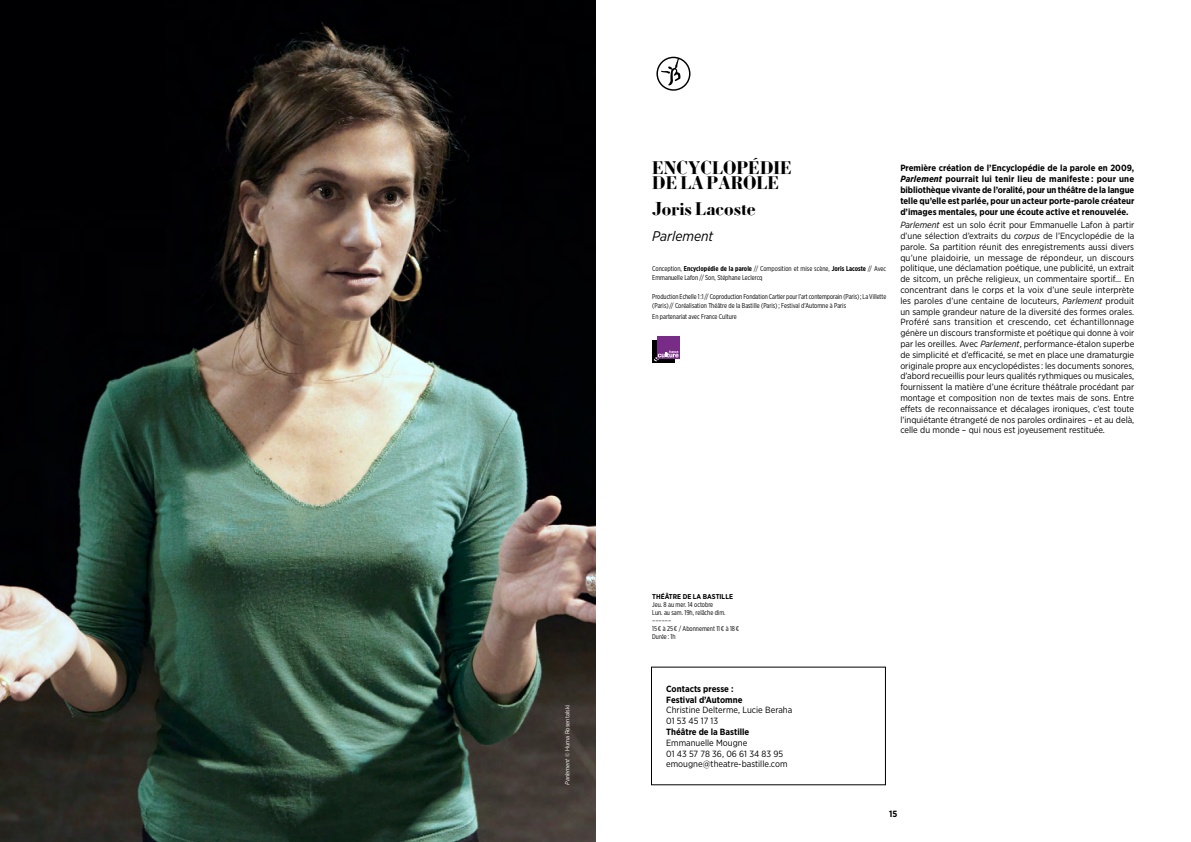
<style>
.page{position:relative;width:1191px;height:842px;background:#fff}
.page>*{position:absolute;margin:0;border:0;box-sizing:border-box;transform-origin:0 0}
.t1{font:700 19px/15px "Louvette Display";color:#000}
.t2{font:italic 14px "Gotham Narrow";color:#000}
.t3{font:9px/10.8px "Gotham Narrow";color:#000}
.t4{font:700 9px/10.8px "Gotham Narrow";color:#000;text-align:justify}
.t5{font:7px/8px "Gotham X Narrow";color:#000}
.t6{font:700 7px "Gotham Narrow";color:#000}
.t7{font:6px "Gotham Narrow";color:#fff}
.s1{font-style:italic}
.s2{font-weight:700}
</style>
<div class="page">
<img style="left:0;top:0;width:595px;height:842px">
<div style="left:651px;top:667px;width:235px;height:118px;border:1px solid #000"></div>
<svg style="left:656px;top:57px;width:34px;height:34px"></svg>
<div style="left:652px;top:340px;width:23px;height:23px;background:#000"></div>
<div style="left:656px;top:336px;width:23px;height:22px;background:#792c87"></div>
<svg style="left:654px;top:350px;width:24px;height:11px"></svg>
<p class="t7" style="left:563px;top:785px;width:81px;rotate:-90deg"><span class="s1">Parlement</span> © Huma Rosentalski</p>
<h1 class="t1" style="left:652px;top:160px;width:141px">ENCYCLOPÉDIE<br>DE LA PAROLE</h1>
<h1 class="t1" style="left:652px;top:201px;width:105px">Joris Lacoste</h1>
<h2 class="t2" style="left:652px;top:227px;width:63px">Parlement</h2>
<p class="t5" style="left:652px;top:264px;width:235px;line-height:8.5px">Conception, <span class="s2">Encyclopédie de la parole</span> // Composition et mise scène, <span class="s2">Joris Lacoste</span> // Avec<br>Emmanuelle Lafon // Son, Stéphane Leclercq</p>
<p class="t5" style="left:652px;top:293px;width:235px;line-height:8.5px">Production Echelle 1 :1 // Coproduction Fondation Cartier pour l’art contemporain (Paris) ; La Villette (Paris) // Coréalisation Théâtre de la Bastille (Paris) ; Festival d’Automne à Paris</p>
<p class="t5" style="left:652px;top:313px;width:86px">En partenariat avec France Culture</p>
<p class="t4" style="left:900px;top:163px;width:235px">Première création de l’Encyclopédie de la parole en 2009, <span class="s1">Parlement</span> pourrait lui tenir lieu de manifeste : pour une bibliothèque vivante de l’oralité, pour un théâtre de la langue telle qu’elle est parlée, pour un acteur porte-parole créateur d’images mentales, pour une écoute active et renouvelée.</p>
<p class="t3" style="left:900px;top:219px;width:235px;text-align:justify"><span class="s1">Parlement</span> est un solo écrit pour Emmanuelle Lafon à partir d’une sélection d’extraits du <span class="s1">corpus</span> de l’Encyclopédie de la parole. Sa partition réunit des enregistrements aussi divers qu’une plaidoirie, un message de répondeur, un discours politique, une déclamation poétique, une publicité, un extrait de sitcom, un prêche religieux, un commentaire sportif... En concentrant dans le corps et la voix d’une seule interprète les paroles d’une centaine de locuteurs, <span class="s1">Parlement</span> produit un sample grandeur nature de la diversité des formes orales.<br>Proféré sans transition et crescendo, cet échantillonnage génère un discours transformiste et poétique qui donne à voir par les oreilles. Avec <span class="s1">Parlement</span>, performance-étalon superbe de simplicité et d’efficacité, se met en place une dramaturgie originale propre aux encyclopédistes : les documents sonores, d’abord recueillis pour leurs qualités rythmiques ou musicales, fournissent la matière d’une écriture théâtrale procédant par montage et composition non de textes mais de sons. Entre effets de reconnaissance et décalages ironiques, c’est toute l’inquiétante étrangeté de nos paroles ordinaires – et au delà, celle du monde – qui nous est joyeusement restituée.</p>
<p class="t6" style="left:652px;top:592px;width:82px">THÉÂTRE DE LA BASTILLE</p>
<p class="t5" style="left:652px;top:600px;width:89px">Jeu. 8 au mer. 14 octobre<br>Lun. au sam. 19h, relâche dim. ––––––<br>15 € à 25 € / Abonnement 11 € à 18 €<br>Durée : 1h</p>
<p class="t4" style="left:666px;top:683px;width:78px">Contacts presse :<br>Festival d’Automne</p>
<p class="t3" style="left:666px;top:705px;width:128px">Christine Delterme, Lucie Beraha<br>01 53 45 17 13</p>
<p class="t4" style="left:666px;top:726px;width:85px">Théâtre de la Bastille</p>
<p class="t3" style="left:666px;top:737px;width:123px">Emmanuelle Mougne<br>01 43 57 78 36, 06 61 34 83 95 emougne@theatre-bastille.com</p>
<p class="t4" style="left:889px;top:809px;width:10px">15</p>
</div>
